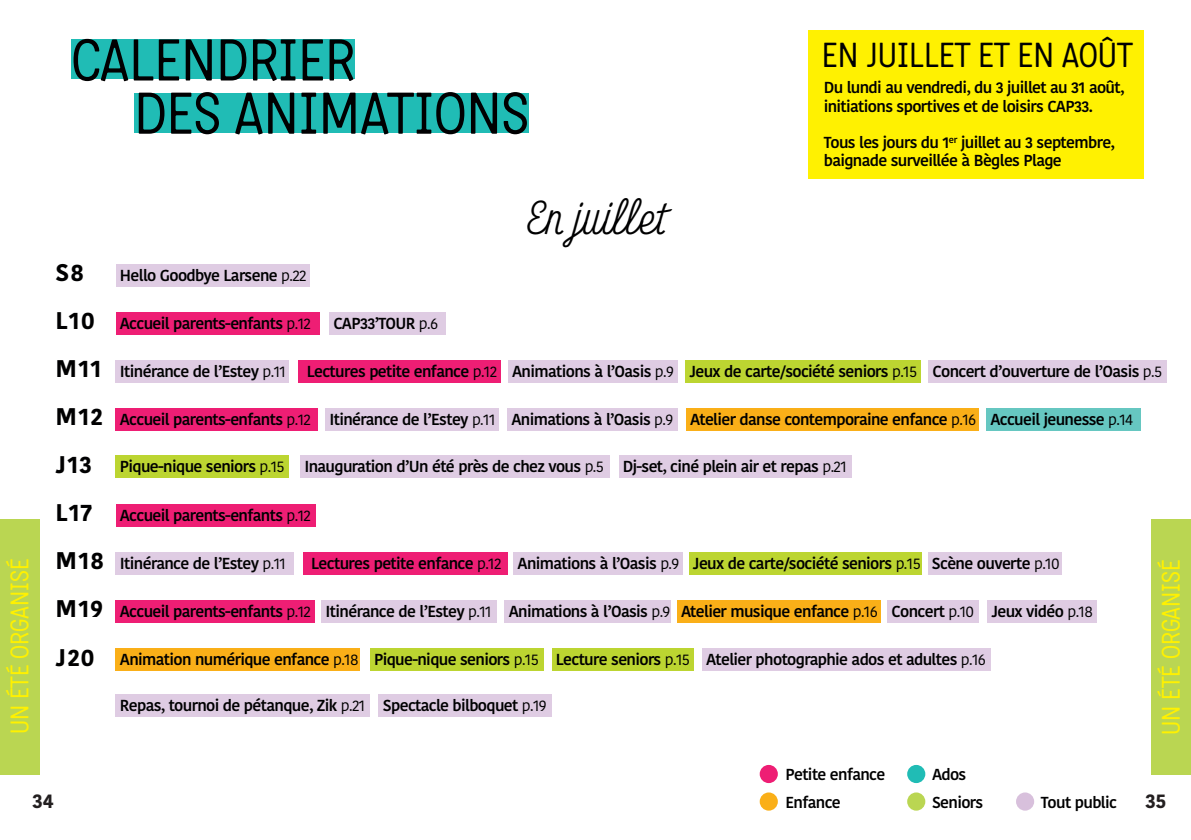
<style>
.page{position:relative;width:1191px;height:840px;background:#fff}
.page>*{position:absolute;margin:0;border:0;box-sizing:border-box;transform-origin:0 0}
.t1{font:56.8px/53.2px "Katarine";color:#000001}
.t2{font:300 48px "Look Script";color:#000001}
.t3{font:33.6px "Katarine";color:#000001}
.t4{font:24.6px "Katarine";color:#fff101}
.t5{font:700 24px/48px "Kohinoor Telugu";letter-spacing:.05em;color:#000001}
.t6{font:700 20px "Kohinoor Telugu";color:#231f20}
.t7{font:600 15.8px/18.2px "Kohinoor Telugu";letter-spacing:-.04em;color:#000001}
.s1{font-weight:400}
</style>
<div class="page">
<div style="left:809px;top:30px;width:335px;height:148px;background:#fff101"></div>
<div style="left:1151px;top:519px;width:40px;height:255px;background:#bad652"></div>
<div style="left:116px;top:408px;width:202px;height:22px;background:#ee1e74"></div>
<div style="left:508px;top:360px;width:169px;height:22px;background:#dfcce3"></div>
<div style="left:507px;top:408px;width:170px;height:22px;background:#dfcce3"></div>
<div style="left:513px;top:552px;width:169px;height:22px;background:#dfcce3"></div>
<div style="left:504px;top:600px;width:167px;height:22px;background:#dfcce3"></div>
<div style="left:300px;top:455px;width:309px;height:23px;background:#dfcce3"></div>
<div style="left:116px;top:312px;width:203px;height:22px;background:#ee1e74"></div>
<div style="left:116px;top:264px;width:193px;height:22px;background:#dfcce3"></div>
<div style="left:329px;top:312px;width:116px;height:22px;background:#dfcce3"></div>
<div style="left:116px;top:360px;width:173px;height:22px;background:#dfcce3"></div>
<div style="left:325px;top:408px;width:173px;height:22px;background:#dfcce3"></div>
<div style="left:116px;top:552px;width:178px;height:22px;background:#dfcce3"></div>
<div style="left:321px;top:600px;width:176px;height:22px;background:#dfcce3"></div>
<div style="left:116px;top:455px;width:173px;height:23px;background:#bcd531"></div>
<div style="left:370px;top:648px;width:173px;height:22px;background:#bcd531"></div>
<div style="left:552px;top:648px;width:141px;height:22px;background:#bcd531"></div>
<div style="left:702px;top:648px;width:288px;height:22px;background:#dfcce3"></div>
<div style="left:379px;top:693px;width:173px;height:22px;background:#dfcce3"></div>
<div style="left:116px;top:694px;width:254px;height:22px;background:#dfcce3"></div>
<div style="left:299px;top:360px;width:202px;height:22px;background:#ee1e74"></div>
<div style="left:303px;top:552px;width:204px;height:22px;background:#ee1e74"></div>
<div style="left:116px;top:647px;width:244px;height:22px;background:#faaf18"></div>
<div style="left:686px;top:408px;width:292px;height:22px;background:#faaf18"></div>
<div style="left:677px;top:600px;width:203px;height:22px;background:#faaf18"></div>
<div style="left:986px;top:408px;width:154px;height:22px;background:#66c7c1"></div>
<div style="left:685px;top:360px;width:235px;height:22px;background:#bcd531"></div>
<div style="left:689px;top:552px;width:232px;height:22px;background:#bcd531"></div>
<div style="left:116px;top:504px;width:199px;height:22px;background:#ee1e74"></div>
<div style="left:116px;top:600px;width:199px;height:22px;background:#ee1e74"></div>
<div style="left:618px;top:455px;width:233px;height:23px;background:#dfcce3"></div>
<div style="left:928px;top:552px;width:133px;height:22px;background:#dfcce3"></div>
<div style="left:887px;top:600px;width:92px;height:22px;background:#dfcce3"></div>
<div style="left:987px;top:600px;width:109px;height:22px;background:#dfcce3"></div>
<div style="left:928px;top:360px;width:239px;height:22px;background:#dfcce3"></div>
<div style="left:0;top:519px;width:40px;height:255px;background:#bad652"></div>
<div style="left:71px;top:39px;width:283px;height:40px;background:#20bcb5"></div>
<div style="left:134px;top:93px;width:395px;height:39px;background:#20bcb5"></div>
<div style="left:759px;top:764px;width:19px;height:18px;background:#ee1e74;border-radius:50%"></div>
<div style="left:907px;top:792px;width:18px;height:18px;background:#bad652;border-radius:50%"></div>
<div style="left:759px;top:792px;width:19px;height:18px;background:#faaf18;border-radius:50%"></div>
<div style="left:1016px;top:792px;width:18px;height:18px;background:#d8c0dc;border-radius:50%"></div>
<div style="left:907px;top:764px;width:18px;height:18px;background:#20bcb5;border-radius:50%"></div>
<h1 class="t1" style="left:134px;top:35px;width:396px;text-indent:-63px">CALENDRIER<br>DES ANIMATIONS</h1>
<h2 class="t2" style="left:525px;top:187px;width:143px">En juillet</h2>
<h3 class="t3" style="left:822px;top:36px;width:313px">EN JUILLET ET EN AOÛT</h3>
<p class="t7" style="left:823px;top:79px;width:302px">Du lundi au vendredi, du 3 juillet au 31 août, initiations sportives et de loisirs CAP33.</p>
<p class="t7" style="left:823px;top:133px;width:293px">Tous les jours du 1<sup>er</sup> juillet au 3 septembre, baignade surveillée à Bègles Plage</p>
<h3 class="t5" style="left:56px;top:248px;width:50px">S8<br>L10<br>M11<br>M12<br>J13<br>L17<br>M18<br>M19<br>J20</h3>
<p class="t7" style="left:120px;top:266px;width:188px">Hello Goodbye Larsene <span class="s1">p.22</span></p>
<p class="t7" style="left:120px;top:314px;width:193px">Accueil parents-enfants <span class="s1">p.12</span></p>
<p class="t7" style="left:333px;top:314px;width:106px">CAP33’TOUR <span class="s1">p.6</span></p>
<p class="t7" style="left:120px;top:362px;width:168px">Itinérance de l’Estey <span class="s1">p.11</span></p>
<p class="t7" style="left:512px;top:362px;width:163px">Animations à l’Oasis <span class="s1">p.9</span></p>
<p class="t7" style="left:511px;top:410px;width:163px">Animations à l’Oasis <span class="s1">p.9</span></p>
<p class="t7" style="left:689px;top:362px;width:229px">Jeux de carte/société seniors <span class="s1">p.15</span></p>
<p class="t7" style="left:307px;top:362px;width:192px">Lectures petite enfance <span class="s1">p.12</span></p>
<p class="t7" style="left:932px;top:362px;width:231px">Concert d’ouverture de l’Oasis <span class="s1">p.5</span></p>
<p class="t7" style="left:329px;top:410px;width:168px">Itinérance de l’Estey <span class="s1">p.11</span></p>
<p class="t7" style="left:120px;top:410px;width:193px">Accueil parents-enfants <span class="s1">p.12</span></p>
<p class="t7" style="left:690px;top:410px;width:287px">Atelier danse contemporaine enfance <span class="s1">p.16</span></p>
<p class="t7" style="left:990px;top:410px;width:144px">Accueil jeunesse <span class="s1">p.14</span></p>
<p class="t7" style="left:304px;top:457px;width:301px">Inauguration d’Un été près de chez vous <span class="s1">p.5</span></p>
<p class="t7" style="left:623px;top:457px;width:226px">Dj-set, ciné plein air et repas <span class="s1">p.21</span></p>
<p class="t7" style="left:120px;top:457px;width:166px">Pique-nique seniors <span class="s1">p.15</span></p>
<p class="t7" style="left:120px;top:506px;width:193px">Accueil parents-enfants <span class="s1">p.12</span></p>
<p class="t7" style="left:120px;top:554px;width:168px">Itinérance de l’Estey <span class="s1">p.11</span></p>
<p class="t7" style="left:517px;top:554px;width:163px">Animations à l’Oasis <span class="s1">p.9</span></p>
<p class="t7" style="left:508px;top:602px;width:163px">Animations à l’Oasis <span class="s1">p.9</span></p>
<p class="t7" style="left:693px;top:554px;width:229px">Jeux de carte/société seniors <span class="s1">p.15</span></p>
<p class="t7" style="left:932px;top:554px;width:129px">Scène ouverte <span class="s1">p.10</span></p>
<p class="t7" style="left:891px;top:602px;width:203px">Concert <span class="s1">p.10</span> Jeux vidéo <span class="s1">p.18</span></p>
<p class="t7" style="left:311px;top:554px;width:192px">Lectures petite enfance <span class="s1">p.12</span></p>
<h3 class="t4" style="left:6px;top:733px;width:177px;rotate:-90deg">UN ÉTÉ ORGANISÉ</h3>
<h3 class="t4" style="left:1157px;top:734px;width:177px;rotate:-90deg">UN ÉTÉ ORGANISÉ</h3>
<p class="t7" style="left:325px;top:602px;width:168px">Itinérance de l’Estey <span class="s1">p.11</span></p>
<p class="t7" style="left:120px;top:602px;width:193px">Accueil parents-enfants <span class="s1">p.12</span></p>
<p class="t7" style="left:681px;top:602px;width:198px">Atelier musique enfance <span class="s1">p.16</span></p>
<p class="t7" style="left:120px;top:649px;width:240px">Animation numérique enfance <span class="s1">p.18</span></p>
<p class="t7" style="left:374px;top:650px;width:613px">Pique-nique seniors <span class="s1">p.15</span> Lecture seniors <span class="s1">p.15</span> Atelier photographie ados et adultes <span class="s1">p.16</span></p>
<p class="t7" style="left:120px;top:696px;width:428px">Repas, tournoi de pétanque, Zik <span class="s1">p.21</span> Spectacle bilboquet <span class="s1">p.19</span></p>
<p class="t7" style="left:785px;top:759px;width:101px;line-height:28.4px">Petite enfance<br>Enfance</p>
<p class="t7" style="left:932px;top:759px;width:53px;line-height:28.4px">Ados<br>Seniors</p>
<p class="t6" style="left:33px;top:788px;width:23px">34</p>
<p class="t6" style="left:1145px;top:788px;width:23px">35</p>
<p class="t7" style="left:1041px;top:793px;width:77px">Tout public</p>
</div>
